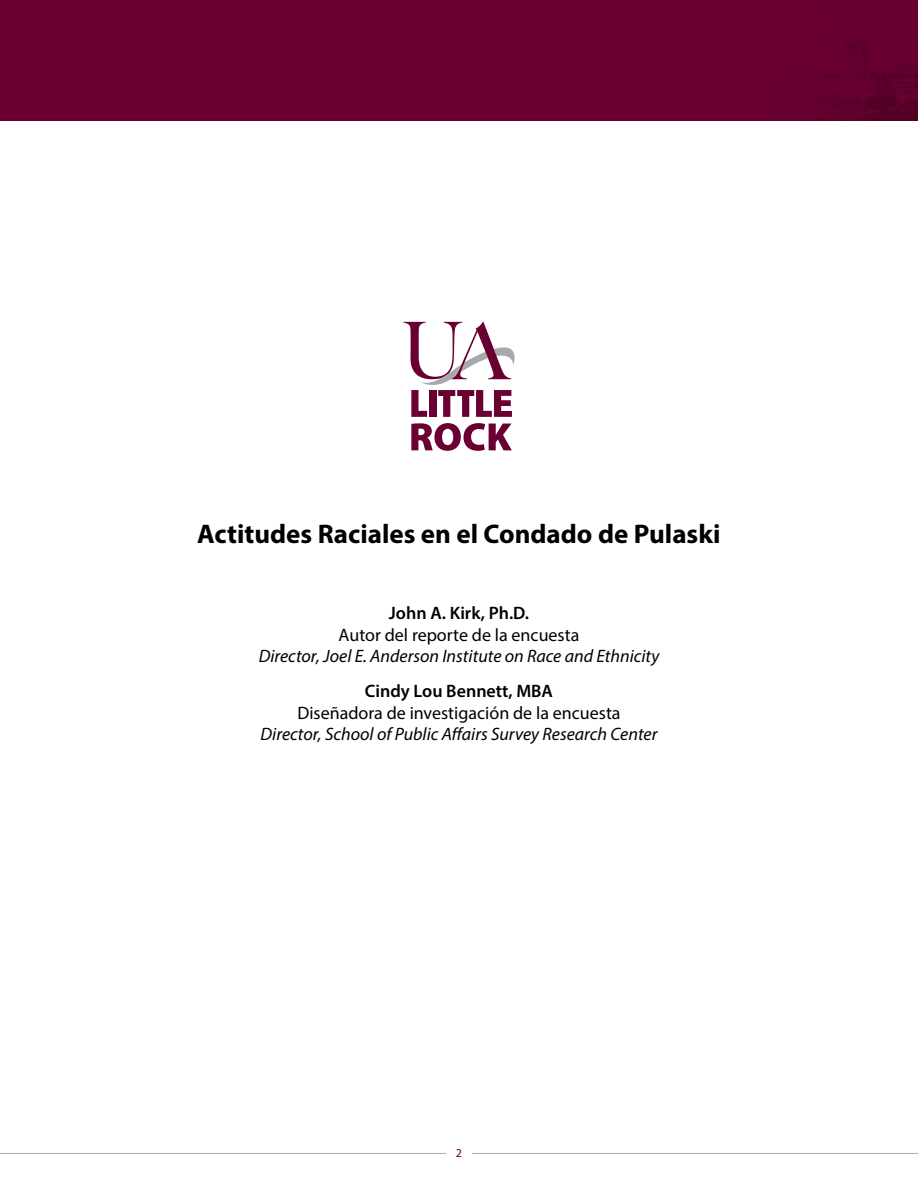
<style>
.page{position:relative;width:918px;height:1188px;background:#fff}
.page>*{position:absolute;margin:0;border:0;box-sizing:border-box;transform-origin:0 0}
.t1{font:700 27px "Myriad Pro";color:#000}
.t2{font:italic 18px "Myriad Pro";color:#000}
.t3{font:18px "Myriad Pro";color:#000}
.t4{font:600 18px "Myriad Pro";color:#000}
.t5{font:12px "Myriad Pro";color:#6a0032}
</style>
<div class="page">
<hr style="left:0;top:1153px;width:918px;height:1px;background:#a7a9ac">
<div style="left:446px;top:1144px;width:26px;height:18px;background:#fff"></div>
<div style="left:0;top:0;width:918px;height:121px;background:#6a0032"></div>
<img style="left:812px;top:41px;width:106px;height:80px">
<svg style="left:411px;top:423px;width:101px;height:28px"></svg>
<svg style="left:403px;top:322px;width:112px;height:95px"></svg>
<p class="t1" style="left:197px;top:517px;width:525px">Actitudes Raciales en el Condado de Pulaski</p>
<p class="t4" style="left:389px;top:601px;width:142px">John A. Kirk, Ph.D.</p>
<p class="t3" style="left:339px;top:623px;width:242px">Autor del reporte de la encuesta</p>
<p class="t2" style="left:259px;top:645px;width:402px">Director, Joel E. Anderson Institute on Race and Ethnicity</p>
<p class="t4" style="left:365px;top:680px;width:190px">Cindy Lou Bennett, MBA</p>
<p class="t3" style="left:297px;top:702px;width:325px">Diseñadora de investigación de la encuesta</p>
<p class="t2" style="left:261px;top:723px;width:398px">Director, School of Public Affairs Survey Research Center</p>
<p class="t5" style="left:456px;top:1145px;width:8px">2</p>
</div>
